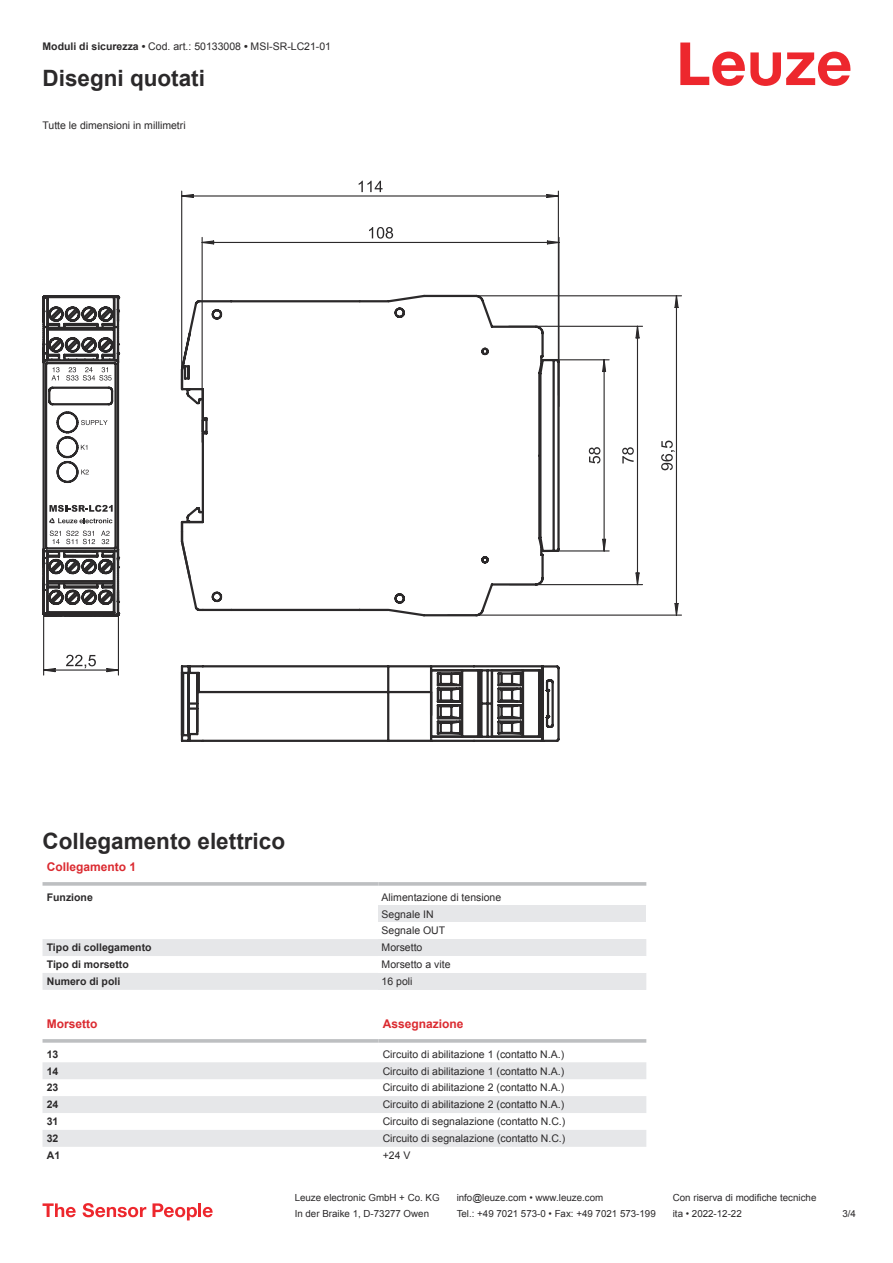
<style>
.page{position:relative;width:893px;height:1263px;background:#fff}
.page>*{position:absolute;margin:0;border:0;box-sizing:border-box;transform-origin:0 0}
.t1{font:700 22.5px "Arial";color:#2b292a}
.t2{font:700 12px "Arial";color:#db2a30}
.t3{font:10.5px/17px "Arial";color:#2b292a}
.t4{font:700 10.5px "Arial";color:#2b292a}
.t5{font:9.75px "Arial";color:#2b292a}
.s1{font-weight:700}
</style>
<div class="page">
<svg style="left:680px;top:43px;width:170px;height:43px"></svg>
<svg style="left:43px;top:882px;width:335px;height:4px"></svg>
<svg style="left:378px;top:882px;width:268px;height:4px"></svg>
<svg style="left:43px;top:939px;width:335px;height:51px"></svg>
<div style="left:378px;top:905px;width:268px;height:17px;background:#e6e7e9"></div>
<div style="left:378px;top:939px;width:268px;height:17px;background:#e6e7e9"></div>
<div style="left:378px;top:973px;width:268px;height:17px;background:#e6e7e9"></div>
<svg style="left:43px;top:1062px;width:603px;height:85px;fill:#e6e7e9"></svg>
<svg style="left:43px;top:1039px;width:335px;height:4px"></svg>
<svg style="left:378px;top:1039px;width:268px;height:4px"></svg>
<svg style="left:43px;top:1203px;width:33px;height:14px"></svg>
<svg style="left:83px;top:1203px;width:63px;height:14px"></svg>
<svg style="left:153px;top:1203px;width:44px;height:17px"></svg>
<hr style="left:198px;top:1203px;width:3px;height:14px;background:#ed272d">
<svg style="left:203px;top:1207px;width:10px;height:10px"></svg>
<svg style="left:180px;top:665px;width:380px;height:77px"></svg>
<svg style="left:557px;top:665px;width:3px;height:4px"></svg>
<svg style="left:556px;top:739px;width:4px;height:3px"></svg>
<hr style="left:551px;top:682px;width:3px;height:43px;background:#2b292a">
<hr style="left:547px;top:691px;width:2px;height:25px;background:#2b292a">
<svg style="left:546px;top:715px;width:8px;height:13px"></svg>
<svg style="left:546px;top:679px;width:8px;height:13px"></svg>
<svg style="left:180px;top:665px;width:363px;height:74px"></svg>
<svg style="left:185px;top:565px;width:293px;height:52px"></svg>
<svg style="left:180px;top:369px;width:24px;height:196px"></svg>
<svg style="left:181px;top:190px;width:379px;height:193px"></svg>
<svg style="left:181px;top:193px;width:14px;height:6px"></svg>
<svg style="left:359px;top:181px;width:24px;height:11px"></svg>
<svg style="left:447px;top:295px;width:235px;height:321px"></svg>
<svg style="left:674px;top:602px;width:5px;height:14px"></svg>
<svg style="left:661px;top:441px;width:14px;height:29px"></svg>
<svg style="left:43px;top:295px;width:78px;height:381px"></svg>
<p class="t3" style="left:43px;top:39px;width:290px"><span class="s1">Moduli di sicurezza •</span> Cod. art.: 50133008 <span class="s1">•</span> MSI-SR-LC21-01</p>
<h1 class="t1" style="left:43px;top:70px;width:164px">Disegni quotati</h1>
<p class="t3" style="left:43px;top:117px;width:145px">Tutte le dimensioni in millimetri</p>
<h1 class="t1" style="left:43px;top:833px;width:244px">Collegamento elettrico</h1>
<p class="t2" style="left:47px;top:862px;width:91px">Collegamento 1</p>
<p class="t4" style="left:47px;top:893px;width:48px">Funzione</p>
<p class="t3" style="left:382px;top:889px;width:121px">Alimentazione di tensione<br>Segnale IN<br>Segnale OUT</p>
<p class="t4" style="left:47px;top:944px;width:106px">Tipo di collegamento</p>
<p class="t3" style="left:382px;top:940px;width:42px">Morsetto</p>
<p class="t4" style="left:47px;top:960px;width:84px">Tipo di morsetto</p>
<p class="t3" style="left:382px;top:957px;width:70px">Morsetto a vite</p>
<p class="t4" style="left:47px;top:977px;width:75px">Numero di poli</p>
<p class="t3" style="left:382px;top:974px;width:32px">16 poli</p>
<p class="t2" style="left:47px;top:1019px;width:52px">Morsetto</p>
<p class="t2" style="left:383px;top:1019px;width:82px">Assegnazione</p>
<p class="t4" style="left:47px;top:1050px;width:13px">13</p>
<p class="t3" style="left:383px;top:1046px;width:183px">Circuito di abilitazione 1 (contatto N.A.)</p>
<p class="t4" style="left:47px;top:1067px;width:13px">14</p>
<p class="t3" style="left:383px;top:1063px;width:183px">Circuito di abilitazione 1 (contatto N.A.)</p>
<p class="t4" style="left:47px;top:1084px;width:13px">23</p>
<p class="t3" style="left:383px;top:1080px;width:183px">Circuito di abilitazione 2 (contatto N.A.)</p>
<p class="t4" style="left:47px;top:1101px;width:13px">24</p>
<p class="t3" style="left:383px;top:1097px;width:183px">Circuito di abilitazione 2 (contatto N.A.)</p>
<p class="t4" style="left:47px;top:1117px;width:13px">31</p>
<p class="t3" style="left:383px;top:1114px;width:184px">Circuito di segnalazione (contatto N.C.)</p>
<p class="t4" style="left:47px;top:1134px;width:13px">32</p>
<p class="t3" style="left:383px;top:1131px;width:184px">Circuito di segnalazione (contatto N.C.)</p>
<p class="t4" style="left:47px;top:1151px;width:15px">A1</p>
<p class="t3" style="left:383px;top:1148px;width:29px">+24 V</p>
<p class="t5" style="left:295px;top:1194px;width:146px">Leuze electronic GmbH + Co. KG</p>
<p class="t5" style="left:457px;top:1194px;width:148px">info@leuze.com • www.leuze.com</p>
<p class="t5" style="left:673px;top:1194px;width:145px">Con riserva di modifiche tecniche</p>
<p class="t5" style="left:295px;top:1210px;width:136px">In der Braike 1, D-73277 Owen</p>
<p class="t5" style="left:457px;top:1210px;width:201px">Tel.: +49 7021 573-0 • Fax: +49 7021 573-199</p>
<p class="t5" style="left:673px;top:1210px;width:70px">ita • 2022-12-22</p>
<p class="t5" style="left:842px;top:1210px;width:15px">3 /4</p>
</div>
